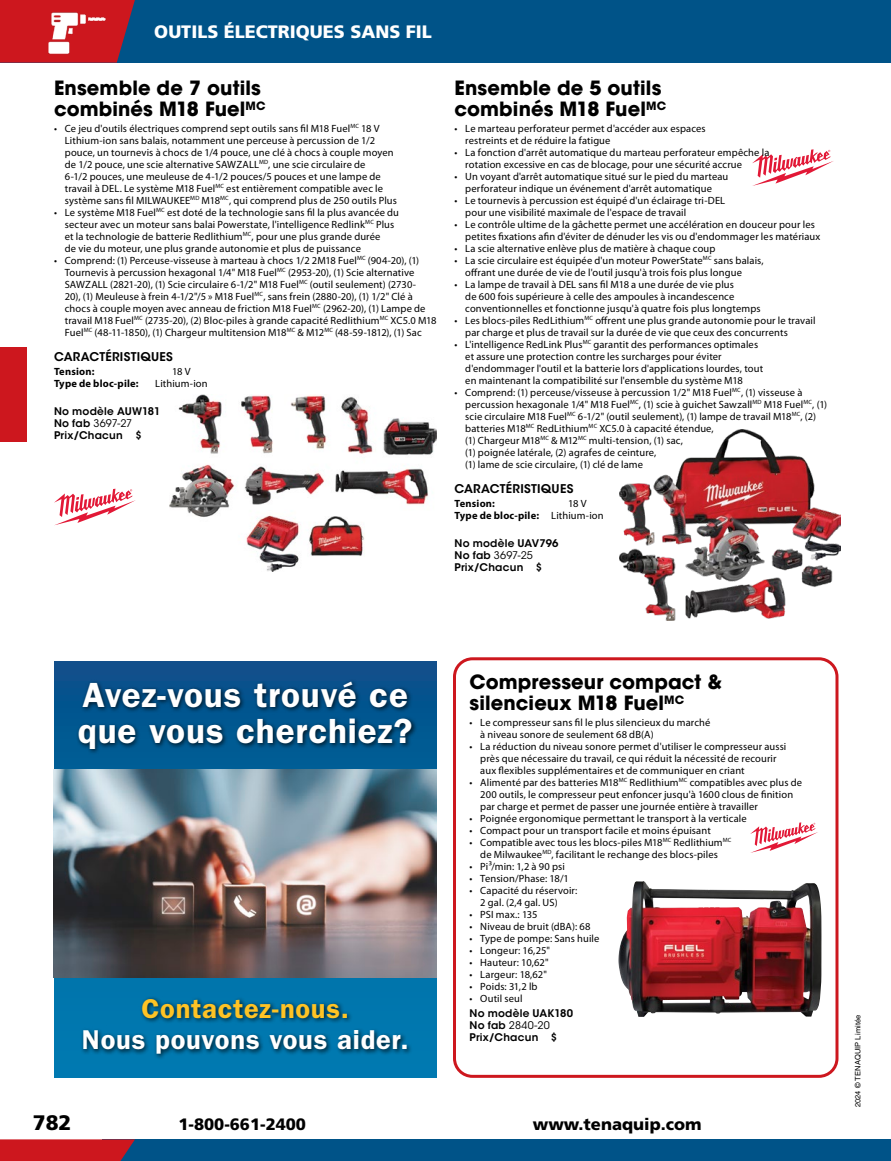
<style>
.page{position:relative;width:891px;height:1161px;background:#fff}
.page>*{position:absolute;margin:0;border:0;box-sizing:border-box;transform-origin:0 0}
.t1{font:600 35.1px/36px "ITC Franklin Gothic Std";letter-spacing:.025em;color:#fff}
.t2{font:600 27.3px/31.2px "ITC Franklin Gothic Std";letter-spacing:.03em;color:#fff;text-align:center}
.t3{font:900 21px "Frutiger LT Std";color:#000}
.Sub_Header{font:700 19.5px/21px "ITC Avant Garde Std";letter-spacing:.005em;color:#000}
.t4{font:900 18px "Frutiger LT Std";color:#fff}
.t5{font:900 16.5px "Frutiger LT Std";color:#000}
.Sub_Sub_Header{font:600 12px "ITC Avant Garde Std";letter-spacing:.02em;color:#000}
.Bullets{font:10.5px/12px "Myriad Pro";letter-spacing:.01em;color:#000}
.Model{font:600 10.5px/12px "ITC Avant Garde Std";letter-spacing:.02em;color:#000}
.Bullets-2{font:700 10.5px "Myriad Pro";letter-spacing:.02em;color:#000}
.t6{font:7.5px "Helvetica LT Std";letter-spacing:.02em;color:#000}
.s1{font-weight:400}
.s2{color:#fec325}
</style>
<div class="page">
<div style="left:102px;top:1139px;width:789px;height:22px;background:#005388"></div>
<svg style="left:0;top:1139px;width:135px;height:22px;background:#c11d27"></svg>
<div style="left:0;top:0;width:891px;height:63px;background:#005388"></div>
<svg style="left:0;top:0;width:135px;height:63px;background:#b41e2a"></svg>
<div style="left:0;top:347px;width:27px;height:95px;background:#cd171e"></div>
<img style="left:46px;top:10px;width:64px;height:53px">
<img style="left:169px;top:395px;width:267px;height:176px">
<svg style="left:752px;top:149px;width:82px;height:37px"></svg>
<svg style="left:54px;top:489px;width:82px;height:36px"></svg>
<img style="left:619px;top:430px;width:222px;height:191px">
<img style="left:618px;top:881px;width:203px;height:136px">
<svg style="left:750px;top:822px;width:68px;height:31px"></svg>
<div style="left:453px;top:657px;width:385px;height:421px;border:3px solid #cd171e;border-radius:18px"></div>
<svg style="left:54px;top:661px;width:383px;height:417px;background:#05679f"></svg>
<div style="left:80px;top:996px;width:333px;height:64px;background:#000;opacity:.75"></div>
<div style="left:76px;top:678px;width:342px;height:76px;background:#000;opacity:.75"></div>
<img style="left:54px;top:770px;width:382px;height:208px">
<p class="t4" style="left:154px;top:21px;width:279px">OUTILS ÉLECTRIQUES SANS FIL</p>
<p class="Sub_Header" style="left:54px;top:78px;width:213px">Ensemble de 7 outils combinés M18 Fuel<sup>MC</sup></p>
<p class="Bullets" style="left:65px;top:122px;width:334px;text-indent:-11px">• Ce jeu d'outils électriques comprend sept outils sans fil M18 Fuel<sup>MC</sup> 18 V Lithium-ion sans balais, notamment une perceuse à percussion de 1/2 pouce, un tournevis à chocs de 1/4 pouce, une clé à chocs à couple moyen de 1/2 pouce, une scie alternative SAWZALL<sup>MD</sup>, une scie circulaire de<br>6-1/2 pouces, une meuleuse de 4-1/2 pouces/5 pouces et une lampe de travail à DEL. Le système M18 Fuel<sup>MC</sup> est entièrement compatible avec le système sans fil MILWAUKEE<sup>MD</sup> M18<sup>MC</sup>, qui comprend plus de 250 outils Plus</p>
<p class="Bullets" style="left:65px;top:206px;width:336px;text-indent:-11px">• Le système M18 Fuel<sup>MC</sup> est doté de la technologie sans fil la plus avancée du secteur avec un moteur sans balai Powerstate, l'intelligence Redlink<sup>MC</sup> Plus et la technologie de batterie Redlithium<sup>MC</sup>, pour une plus grande durée<br>de vie du moteur, une plus grande autonomie et plus de puissance</p>
<p class="Bullets" style="left:65px;top:254px;width:373px;text-indent:-11px">• Comprend: (1) Perceuse-visseuse à marteau à chocs 1/2 2M18 Fuel<sup>MC</sup> (904-20), (1)<br>Tournevis à percussion hexagonal 1/4" M18 Fuel<sup>MC</sup> (2953-20), (1) Scie alternative SAWZALL (2821-20), (1) Scie circulaire 6-1/2" M18 Fuel<sup>MC</sup> (outil seulement) (2730-<br>20), (1) Meuleuse à frein 4-1/2"/5 » M18 Fuel<sup>MC</sup>, sans frein (2880-20), (1) 1/2" Clé à chocs à couple moyen avec anneau de friction M18 Fuel<sup>MC</sup> (2962-20), (1) Lampe de travail M18 Fuel<sup>MC</sup> (2735-20), (2) Bloc-piles à grande capacité Redlithium<sup>MC</sup> XC5.0 M18<br>Fuel<sup>MC</sup> (48-11-1850), (1) Chargeur multitension M18<sup>MC</sup> &amp; M12<sup>MC</sup> (48-59-1812), (1) Sac</p>
<p class="Sub_Sub_Header" style="left:54px;top:349px;width:120px">CARACTÉRISTIQUES</p>
<p class="Bullets-2" style="left:54px;top:366px;width:42px">Tension:</p>
<p class="Bullets" style="left:172px;top:366px;width:20px">18 V</p>
<p class="Bullets-2" style="left:54px;top:378px;width:86px">Type de bloc-pile:</p>
<p class="Bullets" style="left:155px;top:378px;width:54px">Lithium-ion</p>
<p class="Model" style="left:54px;top:405px;width:108px">No modèle AUW181<br>No fab <span class="s1">3697-27<br></span>Prix/Chacun $</p>
<p class="Sub_Header" style="left:454px;top:78px;width:213px">Ensemble de 5 outils combinés M18 Fuel<sup>MC</sup></p>
<p class="Bullets" style="left:465px;top:122px;width:242px;text-indent:-11px">• Le marteau perforateur permet d'accéder aux espaces restreints et de réduire la fatigue</p>
<p class="Bullets" style="left:465px;top:146px;width:306px;text-indent:-11px">• La fonction d'arrêt automatique du marteau perforateur empêche la rotation excessive en cas de blocage, pour une sécurité accrue</p>
<p class="Bullets" style="left:454px;top:170px;width:275px;text-align:center">• Un voyant d'arrêt automatique situé sur le pied du marteau perforateur indique un événement d'arrêt automatique</p>
<p class="Bullets" style="left:465px;top:194px;width:261px;text-indent:-11px">• Le tournevis à percussion est équipé d'un éclairage tri-DEL pour une visibilité maximale de l'espace de travail</p>
<p class="Bullets" style="left:465px;top:218px;width:357px;text-indent:-11px">• Le contrôle ultime de la gâchette permet une accélération en douceur pour les petites fixations afin d'éviter de dénuder les vis ou d'endommager les matériaux</p>
<p class="Bullets" style="left:454px;top:242px;width:262px">• La scie alternative enlève plus de matière à chaque coup</p>
<p class="Bullets" style="left:465px;top:254px;width:300px;text-indent:-11px">• La scie circulaire est équipée d'un moteur PowerState<sup>MC</sup> sans balais, offrant une durée de vie de l'outil jusqu'à trois fois plus longue</p>
<p class="Bullets" style="left:465px;top:278px;width:297px;text-indent:-11px">• La lampe de travail à DEL sans fil M18 a une durée de vie plus<br>de 600 fois supérieure à celle des ampoules à incandescence conventionnelles et fonctionne jusqu'à quatre fois plus longtemps</p>
<p class="Bullets" style="left:465px;top:314px;width:352px;text-indent:-11px">• Les blocs-piles RedLithium<sup>MC</sup> offrent une plus grande autonomie pour le travail par charge et plus de travail sur la durée de vie que ceux des concurrents</p>
<p class="Bullets" style="left:465px;top:338px;width:299px;text-indent:-11px">• L'intelligence RedLink Plus<sup>MC</sup> garantit des performances optimales et assure une protection contre les surcharges pour éviter d'endommager l'outil et la batterie lors d'applications lourdes, tout en maintenant la compatibilité sur l'ensemble du système M18</p>
<p class="Bullets" style="left:465px;top:386px;width:363px;text-indent:-11px">• Comprend: (1) perceuse/visseuse à percussion 1/2" M18 Fuel<sup>MC</sup>, (1) visseuse à percussion hexagonale 1/4" M18 Fuel<sup>MC</sup>, (1) scie à guichet Sawzall<sup>MD</sup> M18 Fuel<sup>MC</sup>, (1) scie circulaire M18 Fuel<sup>MC</sup> 6-1/2" (outil seulement), (1) lampe de travail M18<sup>MC</sup>, (2) batteries M18<sup>MC</sup> RedLithium<sup>MC</sup> XC5.0 à capacité étendue,<br>(1) Chargeur M18<sup>MC</sup> &amp; M12<sup>MC</sup> multi-tension, (1) sac,<br>(1) poignée latérale, (2) agrafes de ceinture,<br>(1) lame de scie circulaire, (1) clé de lame</p>
<p class="Sub_Sub_Header" style="left:454px;top:481px;width:120px">CARACTÉRISTIQUES</p>
<p class="Bullets-2" style="left:454px;top:498px;width:42px">Tension:</p>
<p class="Bullets" style="left:568px;top:498px;width:20px">18 V</p>
<p class="Bullets-2" style="left:454px;top:510px;width:151px">Type de bloc-pile: <span class="s1">Lithium-ion</span></p>
<p class="Model" style="left:454px;top:537px;width:106px">No modèle UAV796<br>No fab <span class="s1">3697-25<br></span>Prix/Chacun $</p>
<p class="t1" style="left:78px;top:677px;width:336px">Avez-vous trouvé ce que vous cherchiez?</p>
<p class="t2" style="left:82px;top:993px;width:328px"><span class="s2">Contactez-nous.<br></span>Nous pouvons vous aider.</p>
<p class="Sub_Header" style="left:470px;top:672px;width:254px">Compresseur compact &amp; silencieux M18 Fuel<sup>MC</sup></p>
<p class="Bullets" style="left:480px;top:716px;width:232px;text-indent:-11px">• Le compresseur sans fil le plus silencieux du marché à niveau sonore de seulement 68 dB(A)</p>
<p class="Bullets" style="left:480px;top:740px;width:308px;text-indent:-11px">• La réduction du niveau sonore permet d'utiliser le compresseur aussi près que nécessaire du travail, ce qui réduit la nécessité de recourir aux flexibles supplémentaires et de communiquer en criant</p>
<p class="Bullets" style="left:480px;top:776px;width:323px;text-indent:-11px">• Alimenté par des batteries M18<sup>MC</sup> Redlithium<sup>MC</sup> compatibles avec plus de<br>200 outils, le compresseur peut enfoncer jusqu'à 1600 clous de finition par charge et permet de passer une journée entière à travailler</p>
<p class="Bullets" style="left:470px;top:812px;width:279px">• Poignée ergonomique permettant le transport à la verticale</p>
<p class="Bullets" style="left:470px;top:824px;width:243px">• Compact pour un transport facile et moins épuisant</p>
<p class="Bullets" style="left:470px;top:836px;width:263px;text-align:center">• Compatible avec tous les blocs-piles M18<sup>MC</sup> Redlithium<sup>MC </sup>de Milwaukee<sup>MD</sup>, facilitant le rechange des blocs-piles</p>
<p class="Bullets" style="left:470px;top:860px;width:97px">• Pi³/min: 1,2 à 90 psi</p>
<p class="Bullets" style="left:470px;top:872px;width:101px">• Tension/Phase: 18/1</p>
<p class="Bullets" style="left:480px;top:884px;width:99px;text-indent:-11px">• Capacité du réservoir:<br>2 gal. (2,4 gal. US)</p>
<p class="Bullets" style="left:470px;top:908px;width:70px">• PSI max.: 135</p>
<p class="Bullets" style="left:470px;top:920px;width:122px">• Niveau de bruit (dBA): 68</p>
<p class="Bullets" style="left:470px;top:932px;width:131px">• Type de pompe: Sans huile</p>
<p class="Bullets" style="left:470px;top:944px;width:82px">• Longeur: 16,25"</p>
<p class="Bullets" style="left:470px;top:956px;width:81px">• Hauteur: 10,62"</p>
<p class="Bullets" style="left:470px;top:968px;width:79px">• Largeur: 18,62"</p>
<p class="Bullets" style="left:470px;top:980px;width:70px">• Poids: 31,2 lb</p>
<p class="Bullets" style="left:470px;top:992px;width:55px">• Outil seul</p>
<p class="Model" style="left:470px;top:1007px;width:105px">No modèle UAK180<br>No fab <span class="s1">2840-20<br></span>Prix/Chacun $</p>
<h3 class="t3" style="left:33px;top:1110px;width:40px">782</h3>
<h3 class="t5" style="left:178px;top:1114px;width:129px">1-800-661-2400</h3>
<h3 class="t5" style="left:533px;top:1114px;width:170px">www.tenaquip.com</h3>
<p class="t6" style="left:854px;top:1107px;width:94px;rotate:-90deg">2024 © TENAQUIP Limitée</p>
</div>
